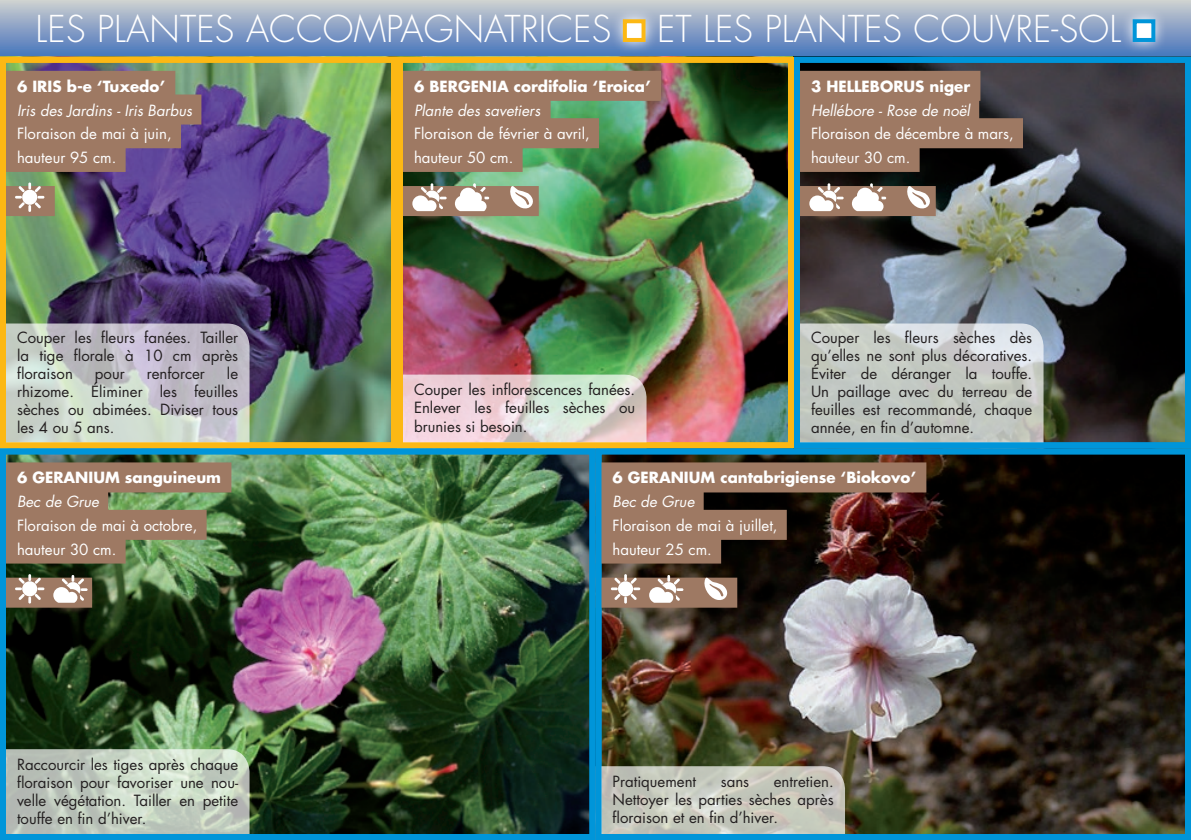
<style>
.page{position:relative;width:1191px;height:840px;background:#fff}
.page>*{position:absolute;margin:0;border:0;box-sizing:border-box;transform-origin:0 0}
.t1{font:300 36px "Futura Std";letter-spacing:.005em;color:#fff}
.t2{font:15px/18px "Futura Std";color:#231f20;text-align:justify}
.t3{font:15px/23.6px "Futura Std";color:#fff}
.t4{font:700 15px "Futura Std";color:#fff}
.t5{font:italic 15px "Futura Std";color:#fff}
</style>
<div class="page">
<div style="left:0;top:0;width:1191px;height:57px;background:linear-gradient(to bottom,#cfd0d0,#4574bc)"></div>
<img style="left:7px;top:64px;width:1177px;height:768px">
<svg style="left:611px;top:7px;width:46px;height:47px"></svg>
<div style="left:623px;top:19px;width:22px;height:23px;background:#fff;border:4px solid #fcb814"></div>
<svg style="left:1120px;top:7px;width:47px;height:47px"></svg>
<div style="left:1132px;top:19px;width:23px;height:23px;background:#fff;border:4px solid #0095d9"></div>
<div style="left:397px;top:71px;width:264px;height:30px;background:#9e7963"></div>
<div style="left:397px;top:94px;width:153px;height:30px;background:#9e7963"></div>
<div style="left:397px;top:118px;width:202px;height:30px;background:#9e7963"></div>
<div style="left:397px;top:142px;width:125px;height:30px;background:#9e7963"></div>
<div style="left:397px;top:186px;width:142px;height:30px;background:#9e7963"></div>
<div style="left:595px;top:462px;width:331px;height:30px;background:#9e7963"></div>
<div style="left:595px;top:486px;width:108px;height:30px;background:#9e7963"></div>
<div style="left:595px;top:509px;width:192px;height:30px;background:#9e7963"></div>
<div style="left:595px;top:533px;width:126px;height:30px;background:#9e7963"></div>
<div style="left:595px;top:577px;width:142px;height:30px;background:#9e7963"></div>
<div style="left:794px;top:71px;width:186px;height:30px;background:#9e7963"></div>
<div style="left:794px;top:94px;width:185px;height:30px;background:#9e7963"></div>
<div style="left:794px;top:118px;width:229px;height:30px;background:#9e7963"></div>
<div style="left:794px;top:142px;width:125px;height:30px;background:#9e7963"></div>
<div style="left:794px;top:186px;width:141px;height:30px;background:#9e7963"></div>
<div style="left:611px;top:573px;width:127px;height:42px;background:#9e7963;opacity:.75"></div>
<svg style="left:611px;top:573px;width:29px;height:30px"></svg>
<div style="left:618px;top:581px;width:15px;height:15px;background:#fff;border-radius:50%"></div>
<svg style="left:649px;top:574px;width:34px;height:28px"></svg>
<svg style="left:702px;top:575px;width:27px;height:26px"></svg>
<div style="left:0;top:71px;width:175px;height:30px;background:#9e7963"></div>
<div style="left:0;top:94px;width:201px;height:30px;background:#9e7963"></div>
<div style="left:0;top:118px;width:181px;height:30px;background:#9e7963"></div>
<div style="left:0;top:142px;width:126px;height:30px;background:#9e7963"></div>
<div style="left:0;top:186px;width:55px;height:30px;background:#9e7963"></div>
<div style="left:0;top:462px;width:231px;height:30px;background:#9e7963"></div>
<div style="left:0;top:486px;width:108px;height:30px;background:#9e7963"></div>
<div style="left:0;top:509px;width:207px;height:30px;background:#9e7963"></div>
<div style="left:0;top:533px;width:126px;height:30px;background:#9e7963"></div>
<div style="left:0;top:577px;width:92px;height:30px;background:#9e7963"></div>
<div style="left:15px;top:182px;width:40px;height:41px;background:#9e7963;opacity:.75"></div>
<svg style="left:15px;top:182px;width:29px;height:30px"></svg>
<div style="left:22px;top:189px;width:15px;height:16px;background:#fff;border-radius:50%"></div>
<div style="left:15px;top:573px;width:84px;height:42px;background:#9e7963;opacity:.75"></div>
<svg style="left:15px;top:573px;width:29px;height:30px"></svg>
<div style="left:22px;top:581px;width:15px;height:15px;background:#fff;border-radius:50%"></div>
<svg style="left:53px;top:574px;width:35px;height:28px"></svg>
<svg style="left:404px;top:374px;width:242px;height:67px"></svg>
<svg style="left:801px;top:323px;width:242px;height:118px"></svg>
<svg style="left:7px;top:323px;width:242px;height:118px"></svg>
<svg style="left:602px;top:765px;width:243px;height:67px"></svg>
<svg style="left:7px;top:748px;width:242px;height:84px"></svg>
<div style="left:808px;top:183px;width:133px;height:40px;background:#9e7963;opacity:.75"></div>
<svg style="left:809px;top:183px;width:34px;height:28px"></svg>
<svg style="left:852px;top:183px;width:34px;height:28px"></svg>
<svg style="left:904px;top:183px;width:27px;height:27px"></svg>
<div style="left:412px;top:183px;width:132px;height:40px;background:#9e7963;opacity:.75"></div>
<svg style="left:412px;top:183px;width:35px;height:28px"></svg>
<svg style="left:455px;top:183px;width:34px;height:28px"></svg>
<svg style="left:508px;top:183px;width:26px;height:27px"></svg>
<div style="left:397px;top:57px;width:397px;height:391px;border:6px solid #fcb814"></div>
<div style="left:595px;top:448px;width:596px;height:391px;border:6px solid #0095d9"></div>
<div style="left:794px;top:57px;width:397px;height:391px;border:6px solid #0095d9"></div>
<div style="left:0;top:57px;width:397px;height:391px;border:6px solid #fcb814"></div>
<div style="left:0;top:448px;width:595px;height:391px;border:6px solid #0095d9"></div>
<h1 class="t1" style="left:36px;top:7px;width:577px">LES PLANTES ACCOMPAGNATRICES</h1>
<h1 class="t1" style="left:657px;top:7px;width:465px">ET LES PLANTES COUVRE-SOL</h1>
<p class="t4" style="left:414px;top:76px;width:238px">6 BERGENIA cordifolia ‘Eroica’</p>
<p class="t5" style="left:414px;top:100px;width:128px">Plante des savetiers</p>
<p class="t3" style="left:414px;top:122px;width:177px">Floraison de février à avril, hauteur 50 cm.</p>
<p class="t4" style="left:17px;top:76px;width:149px">6 IRIS b-e ‘Tuxedo’</p>
<p class="t5" style="left:17px;top:100px;width:177px">Iris des Jardins - Iris Barbus</p>
<p class="t3" style="left:17px;top:122px;width:156px">Floraison de mai à juin, hauteur 95 cm.</p>
<p class="t4" style="left:811px;top:76px;width:161px">3 HELLEBORUS niger</p>
<p class="t5" style="left:811px;top:100px;width:160px">Hellébore - Rose de noël</p>
<p class="t3" style="left:811px;top:122px;width:204px">Floraison de décembre à mars, hauteur 30 cm.</p>
<p class="t2" style="left:17px;top:328px;width:223px">Couper les fleurs fanées. Tailler la tige florale à 10 cm après floraison</p>
<p class="t2" style="left:95px;top:364px;width:31px">pour</p>
<p class="t2" style="left:147px;top:364px;width:60px">renforcer</p>
<p class="t2" style="left:17px;top:364px;width:223px;text-indent:210px">le rhizome. Éliminer les feuilles sèches ou abimées. Diviser tous les 4 ou 5 ans.</p>
<p class="t4" style="left:17px;top:467px;width:206px">6 GERANIUM sanguineum</p>
<p class="t5" style="left:17px;top:492px;width:83px">Bec de Grue</p>
<p class="t3" style="left:17px;top:513px;width:182px">Floraison de mai à octobre, hauteur 30 cm.</p>
<p class="t2" style="left:17px;top:754px;width:223px">Raccourcir les tiges après chaque floraison pour favoriser une nou&shy;velle végétation. Tailler en petite touffe en fin d’hiver.</p>
<p class="t2" style="left:414px;top:381px;width:223px">Couper les inflorescences fanées.<br>Enlever les feuilles sèches ou brunies si besoin.</p>
<p class="t2" style="left:811px;top:328px;width:223px">Couper les fleurs sèches dès qu’elles ne sont plus décoratives.<br>Éviter de déranger la touffe.<br>Un paillage avec du terreau de feuilles est recommandé, chaque année, en fin d’automne.</p>
<p class="t4" style="left:612px;top:467px;width:305px">6 GERANIUM cantabrigiense ‘Biokovo’</p>
<p class="t5" style="left:612px;top:492px;width:83px">Bec de Grue</p>
<p class="t3" style="left:612px;top:513px;width:166px">Floraison de mai à juillet, hauteur 25 cm.</p>
<p class="t2" style="left:612px;top:772px;width:85px">Pratiquement</p>
<p class="t2" style="left:720px;top:772px;width:30px">sans</p>
<p class="t2" style="left:612px;top:772px;width:223px;text-indent:161px">entretien.<br>Nettoyer les parties sèches après floraison et en fin d’hiver.</p>
</div>
